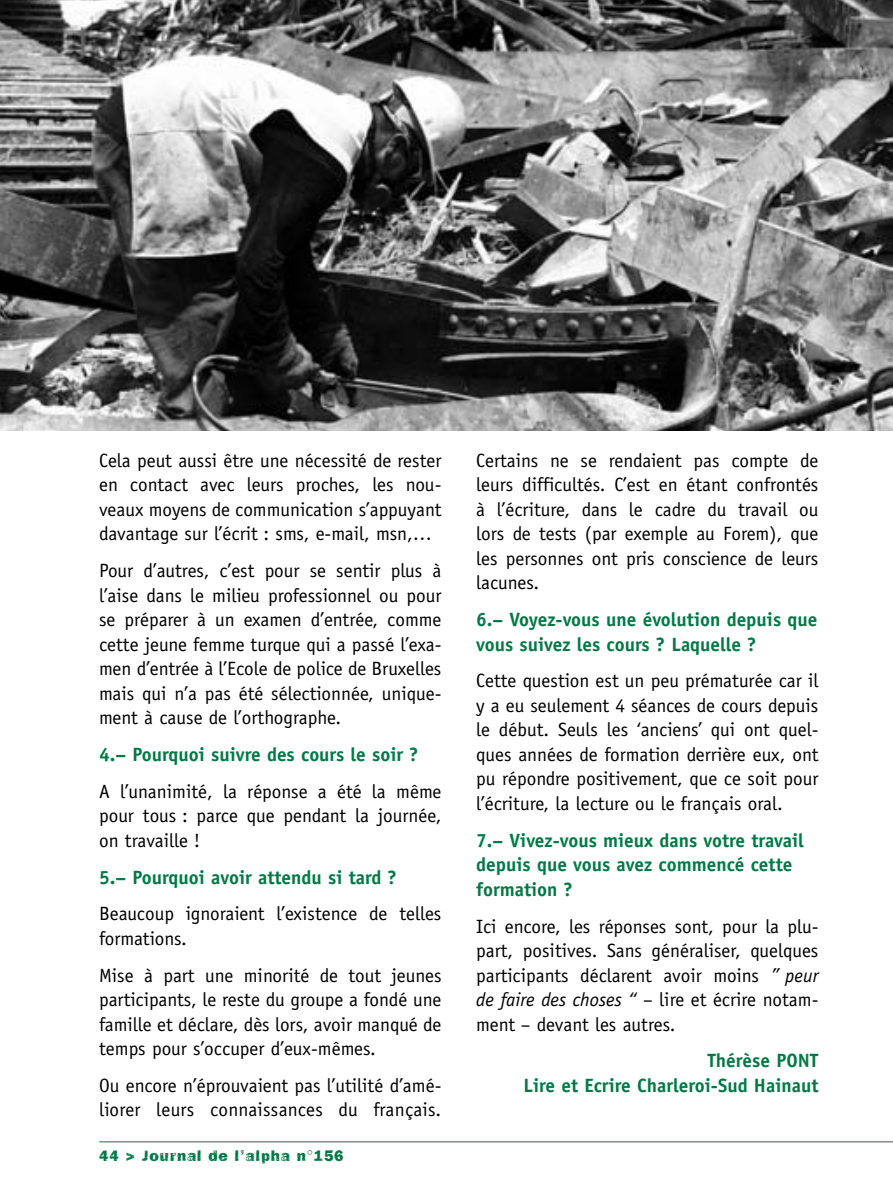
<style>
.page{position:relative;width:893px;height:1191px;background:#fff}
.page>*{position:absolute;margin:0;border:0;box-sizing:border-box;transform-origin:0 0}
.t1{font:19.25px/24.5px "Officina Sans";color:#000;text-align:justify}
.t2{font:700 19.25px/24.5px "Officina Sans";color:#007a45}
.t3{font:15.75px "Frankie";letter-spacing:.05em;color:#007a45}
.s1{font-style:italic}
</style>
<div class="page">
<hr style="left:99px;top:1141px;width:794px;height:1px;background:#007a45">
<img style="left:0;top:0;width:893px;height:430px">
<p class="t1" style="left:99px;top:448px;width:344px">Cela peut aussi être une nécessité de rester en contact avec leurs proches, les nou&shy;veaux moyens de communication s’appuyant davantage sur l’écrit : sms, e-mail, msn,…</p>
<p class="t1" style="left:99px;top:558px;width:344px">Pour d’autres, c’est pour se sentir plus à l’aise dans le milieu professionnel ou pour se préparer à un examen d’entrée, comme cette jeune femme turque qui a passé l’exa&shy;men d’entrée à l’Ecole de police de Bruxelles mais qui n’a pas été sélectionnée, unique&shy;ment à cause de l’orthographe.</p>
<p class="t2" style="left:99px;top:742px;width:321px">4.– Pourquoi suivre des cours le soir ?</p>
<p class="t1" style="left:99px;top:779px;width:344px">A l’unanimité, la réponse a été la même pour tous : parce que pendant la journée, on travaille !</p>
<p class="t2" style="left:99px;top:864px;width:299px">5.– Pourquoi avoir attendu si tard ?</p>
<p class="t1" style="left:99px;top:901px;width:344px">Beaucoup ignoraient l’existence de telles formations.</p>
<p class="t1" style="left:99px;top:962px;width:344px">Mise à part une minorité de tout jeunes participants, le reste du groupe a fondé une famille et déclare, dès lors, avoir manqué de temps pour s’occuper d’eux-mêmes.</p>
<p class="t1" style="left:99px;top:1073px;width:344px">Ou encore n’éprouvaient pas l’utilité d’amé&shy;liorer leurs connaissances du français.</p>
<p class="t3" style="left:99px;top:1146px;width:246px">44 &gt; Journal de l’alpha n°156</p>
<p class="t1" style="left:476px;top:448px;width:344px">Certains ne se rendaient pas compte de leurs difficultés. C’est en étant confrontés à l’écriture, dans le cadre du travail ou lors de tests (par exemple au Forem), que les personnes ont pris conscience de leurs lacunes.</p>
<p class="t2" style="left:476px;top:607px;width:343px">6.– Voyez-vous une évolution depuis que vous suivez les cours ? Laquelle ?</p>
<p class="t1" style="left:476px;top:668px;width:344px">Cette question est un peu prématurée car il y a eu seulement 4 séances de cours depuis le début. Seuls les ‘anciens’ qui ont quel&shy;ques années de formation derrière eux, ont pu répondre positivement, que ce soit pour l’écriture, la lecture ou le français oral.</p>
<p class="t2" style="left:476px;top:827px;width:329px">7.– Vivez-vous mieux dans votre travail depuis que vous avez commencé cette formation ?</p>
<p class="t1" style="left:476px;top:913px;width:344px">Ici encore, les réponses sont, pour la plu&shy;part, positives. Sans généraliser, quelques participants déclarent avoir moins <span class="s1">” peur de faire des choses “</span> – lire et écrire notam&shy;ment – devant les autres.</p>
<p class="t2" style="left:523px;top:1048px;width:296px;text-indent:184px">Thérèse PONT<br>Lire et Ecrire Charleroi-Sud H ainaut</p>
</div>
